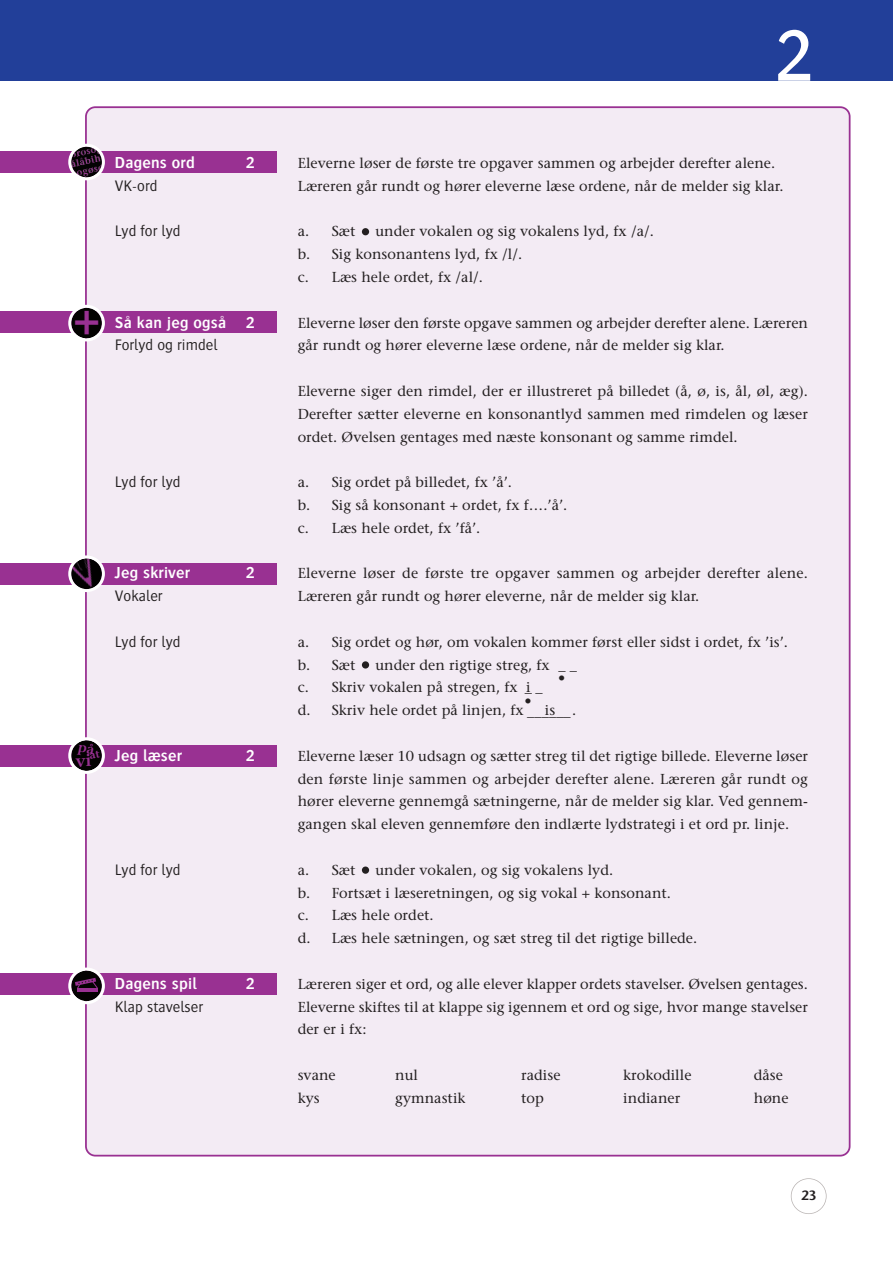
<style>
.page{position:relative;width:893px;height:1263px;background:#fff}
.page>*{position:absolute;margin:0;border:0;box-sizing:border-box;transform-origin:0 0}
.t1{font:75px "Bosis";color:#fff}
.t2{font:49.5px "Meta Plus";color:#993192}
.t3{font:600 16.5px "Bosis";letter-spacing:.015em;color:#fff}
.t4{font:300 15.75px "Bosis";letter-spacing:.005em;color:#231f20}
.t5{font:14.4px/22.8px "Stone Serif";letter-spacing:.005em;color:#231f20}
.t6{font:600 13.5px "Stone Sans";color:#231f20}
</style>
<div class="page">
<div style="left:85px;top:106px;width:765px;height:1051px;background:#f3ebf4"></div>
<div style="left:0;top:0;width:892px;height:81px;background:#223f99"></div>
<div style="left:362px;top:867px;width:7px;height:7px;background:#231f20;border-radius:50%"></div>
<div style="left:362px;top:661px;width:7px;height:8px;background:#231f20;border-radius:50%"></div>
<div style="left:362px;top:228px;width:7px;height:7px;background:#231f20;border-radius:50%"></div>
<div style="left:791px;top:1178px;width:35px;height:36px;border:2px solid #bab5b4;border-radius:50%"></div>
<div style="left:0;top:745px;width:276px;height:22px;background:#993192"></div>
<div style="left:0;top:563px;width:276px;height:21px;background:#993192"></div>
<div style="left:0;top:312px;width:276px;height:21px;background:#993192"></div>
<div style="left:0;top:974px;width:276px;height:21px;background:#993192"></div>
<div style="left:0;top:151px;width:276px;height:22px;background:#993192"></div>
<svg style="left:68px;top:555px;width:37px;height:37px"></svg>
<svg style="left:68px;top:305px;width:37px;height:36px"></svg>
<svg style="left:68px;top:144px;width:37px;height:36px"></svg>
<svg style="left:68px;top:968px;width:37px;height:36px"></svg>
<svg style="left:68px;top:737px;width:37px;height:37px"></svg>
<p class="t3" style="left:115px;top:156px;width:81px">Dagens ord</p>
<p class="t3" style="left:246px;top:156px;width:10px">2</p>
<p class="t4" style="left:115px;top:180px;width:44px">VK-ord</p>
<p class="t4" style="left:115px;top:225px;width:67px">Lyd for lyd</p>
<h2 class="t2" style="left:73px;top:300px;width:28px">+</h2>
<p class="t3" style="left:115px;top:316px;width:142px">Så kan jeg også 2</p>
<p class="t4" style="left:115px;top:339px;width:104px">Forlyd og rimdel</p>
<p class="t4" style="left:115px;top:476px;width:67px">Lyd for lyd</p>
<p class="t3" style="left:115px;top:567px;width:77px">Jeg skriver</p>
<p class="t3" style="left:246px;top:567px;width:10px">2</p>
<p class="t4" style="left:115px;top:590px;width:49px">Vokaler</p>
<p class="t4" style="left:115px;top:636px;width:67px">Lyd for lyd</p>
<p class="t3" style="left:115px;top:749px;width:69px">Jeg læser</p>
<p class="t3" style="left:246px;top:749px;width:10px">2</p>
<p class="t4" style="left:115px;top:864px;width:67px">Lyd for lyd</p>
<p class="t3" style="left:115px;top:977px;width:83px">Dagens spil</p>
<p class="t3" style="left:246px;top:977px;width:10px">2</p>
<p class="t4" style="left:115px;top:1000px;width:90px">Klap stavelser</p>
<h1 class="t1" style="left:775px;top:28px;width:40px">2</h1>
<p class="t5" style="left:298px;top:153px;width:487px">Eleverne løser de første tre opgaver sammen og arbejder derefter alene.<br>Læreren går rundt og hører eleverne læse ordene, når de melder sig klar.</p>
<p class="t5" style="left:298px;top:222px;width:59px">a. Sæt</p>
<p class="t5" style="left:298px;top:222px;width:358px;text-indent:78px">under vokalen og sig vokalens lyd, fx /a/. b. Sig konsonantens lyd, fx /l/.<br>c. Læs hele ordet, fx /al/.</p>
<p class="t5" style="left:298px;top:313px;width:512px">Eleverne løser den første opgave sammen og arbejder derefter alene. Læreren går rundt og hører eleverne læse ordene, når de melder sig klar.</p>
<p class="t5" style="left:298px;top:381px;width:512px;text-align:justify">Eleverne siger den rimdel, der er illustreret på billedet (å, ø, is, ål, øl, æg).<br>Derefter sætter eleverne en konsonantlyd sammen med rimdelen og læser ordet. Øvelsen gentages med næste konsonant og samme rimdel.</p>
<p class="t5" style="left:298px;top:472px;width:271px">a. Sig ordet på billedet, fx ’å’.<br>b. Sig så konsonant + ordet, fx f….’å’. c. Læs hele ordet, fx ’få’.</p>
<p class="t5" style="left:298px;top:564px;width:512px">Eleverne løser de første tre opgaver sammen og arbejder derefter alene.<br>Læreren går rundt og hører eleverne, når de melder sig klar.</p>
<p class="t5" style="left:298px;top:632px;width:492px">a. Sig ordet og hør, om vokalen kommer først eller sidst i ordet, fx ’is’. b. Sæt</p>
<p class="t5" style="left:298px;top:655px;width:281px;text-indent:78px">under den rigtige streg, fx _ _ c. Skriv vokalen på stregen, fx i _<br>d. Skriv hele ordet på linjen, fx ______</p>
<p class="t5" style="left:558px;top:669px;width:9px">•</p>
<p class="t5" style="left:525px;top:677px;width:9px">_</p>
<p class="t5" style="left:524px;top:691px;width:9px">•</p>
<p class="t5" style="left:545px;top:700px;width:33px">is .</p>
<p class="t5" style="left:298px;top:746px;width:512px;text-align:justify">Eleverne læser 10 udsagn og sætter streg til det rigtige billede. Eleverne løser den første linje sammen og arbejder derefter alene. Læreren går rundt og hører eleverne gennemgå sætningerne, når de melder sig klar. Ved gennem&shy;gangen skal eleven gennemføre den indlærte lydstrategi i et ord pr. linje.</p>
<p class="t5" style="left:298px;top:860px;width:59px">a. Sæt</p>
<p class="t5" style="left:298px;top:860px;width:401px;text-indent:78px">under vokalen, og sig vokalens lyd.<br>b. Fortsæt i læseretningen, og sig vokal + konsonant.<br>c. Læs hele ordet.<br>d. Læs hele sætningen, og sæt streg til det rigtige billede.</p>
<p class="t5" style="left:298px;top:974px;width:512px;text-align:justify">Læreren siger et ord, og alle elever klapper ordets stavelser. Øvelsen gentages.<br>Eleverne skiftes til at klappe sig igennem et ord og sige, hvor mange stavelser der er i fx:</p>
<p class="t5" style="left:298px;top:1065px;width:40px">svane</p>
<p class="t5" style="left:395px;top:1065px;width:24px">nul</p>
<p class="t5" style="left:521px;top:1065px;width:41px">radise</p>
<p class="t5" style="left:623px;top:1065px;width:70px">krokodille</p>
<p class="t5" style="left:754px;top:1065px;width:31px">dåse</p>
<p class="t5" style="left:298px;top:1088px;width:23px">kys</p>
<p class="t5" style="left:395px;top:1088px;width:72px">gymnastik</p>
<p class="t5" style="left:521px;top:1088px;width:24px">top</p>
<p class="t5" style="left:623px;top:1088px;width:59px">indianer</p>
<p class="t5" style="left:754px;top:1088px;width:36px">høne</p>
<p class="t6" style="left:801px;top:1190px;width:17px">23</p>
</div>
